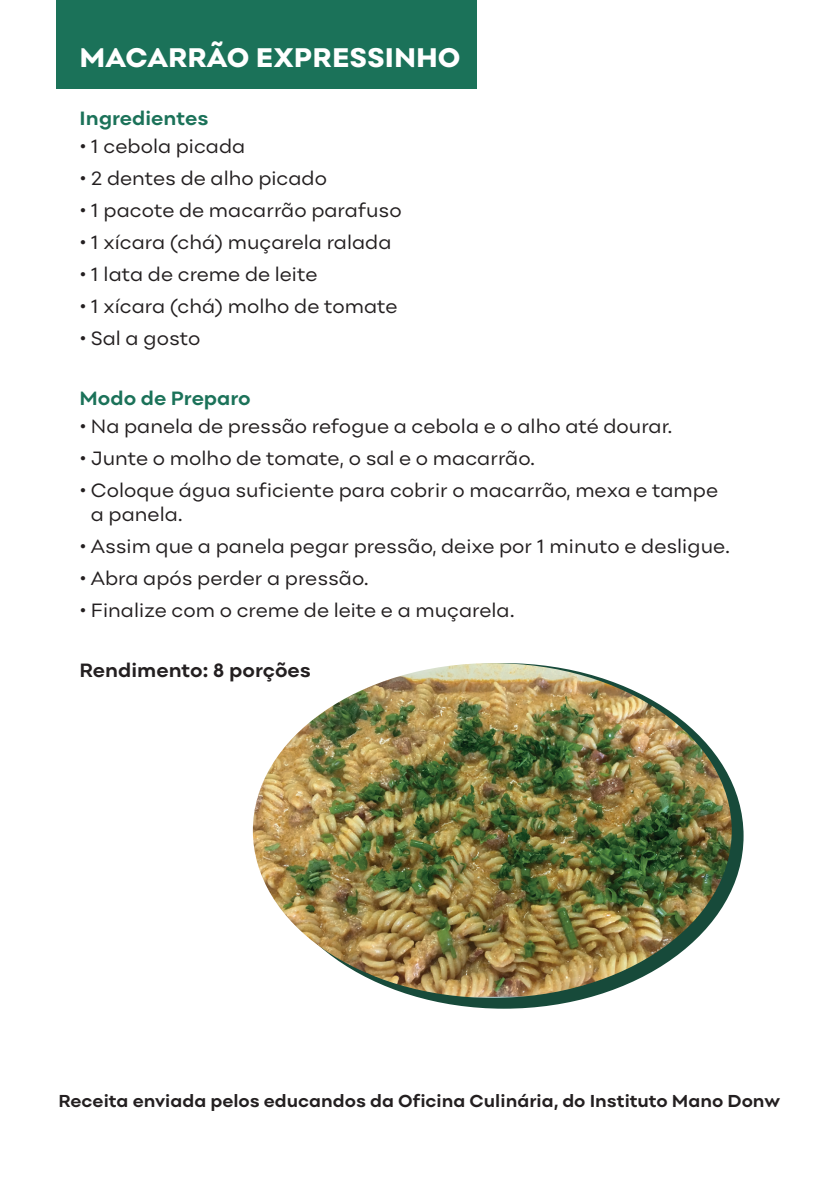
<style>
.page{position:relative;width:840px;height:1191px;background:#fff}
.page>*{position:absolute;margin:0;border:0;box-sizing:border-box;transform-origin:0 0}
.t1{font:800 28px "Point";color:#fff}
.t2{font:20px/24px "Point";color:#231f20}
.t3{font:700 20px "Point";color:#1b7259}
.t4{font:700 20px "Point";color:#231f20}
.t5{font:700 18px "Point";color:#231f20}
</style>
<div class="page">
<img style="left:253px;top:663px;width:478px;height:335px">
<div style="left:56px;top:0;width:421px;height:89px;background:#1b7259"></div>
<h1 class="t1" style="left:79px;top:40px;width:382px">MACARRÃO EXPRESSINHO</h1>
<p class="t3" style="left:79px;top:106px;width:130px">Ingredientes</p>
<p class="t2" style="left:79px;top:134px;width:167px">• 1 cebola picada</p>
<p class="t2" style="left:79px;top:166px;width:249px">• 2 dentes de alho picado</p>
<p class="t2" style="left:79px;top:198px;width:323px">• 1 pacote de macarrão parafuso</p>
<p class="t2" style="left:79px;top:230px;width:313px">• 1 xícara (chá) muçarela ralada</p>
<p class="t2" style="left:79px;top:262px;width:239px">• 1 lata de creme de leite</p>
<p class="t2" style="left:79px;top:294px;width:319px">• 1 xícara (chá) molho de tomate</p>
<p class="t2" style="left:79px;top:326px;width:122px">• Sal a gosto</p>
<p class="t3" style="left:79px;top:386px;width:173px">Modo de Preparo</p>
<p class="t2" style="left:79px;top:414px;width:594px">• Na panela de pressão refogue a cebola e o alho até dourar.</p>
<p class="t2" style="left:79px;top:446px;width:457px">• Junte o molho de tomate, o sal e o macarrão.</p>
<p class="t2" style="left:91px;top:478px;width:628px;text-indent:-11px">• Coloque água suficiente para cobrir o macarrão, mexa e tampe a panela.</p>
<p class="t2" style="left:79px;top:534px;width:652px">• Assim que a panela pegar pressão, deixe por 1 minuto e desligue.</p>
<p class="t2" style="left:79px;top:566px;width:290px">• Abra após perder a pressão.</p>
<p class="t2" style="left:79px;top:598px;width:436px">• Finalize com o creme de leite e a muçarela.</p>
<p class="t4" style="left:79px;top:658px;width:233px">Rendimento: 8 porções</p>
<p class="t5" style="left:58px;top:1090px;width:722px">Receita enviada pelos educandos da Oficina Culinária, do Instituto Mano Donw</p>
</div>
